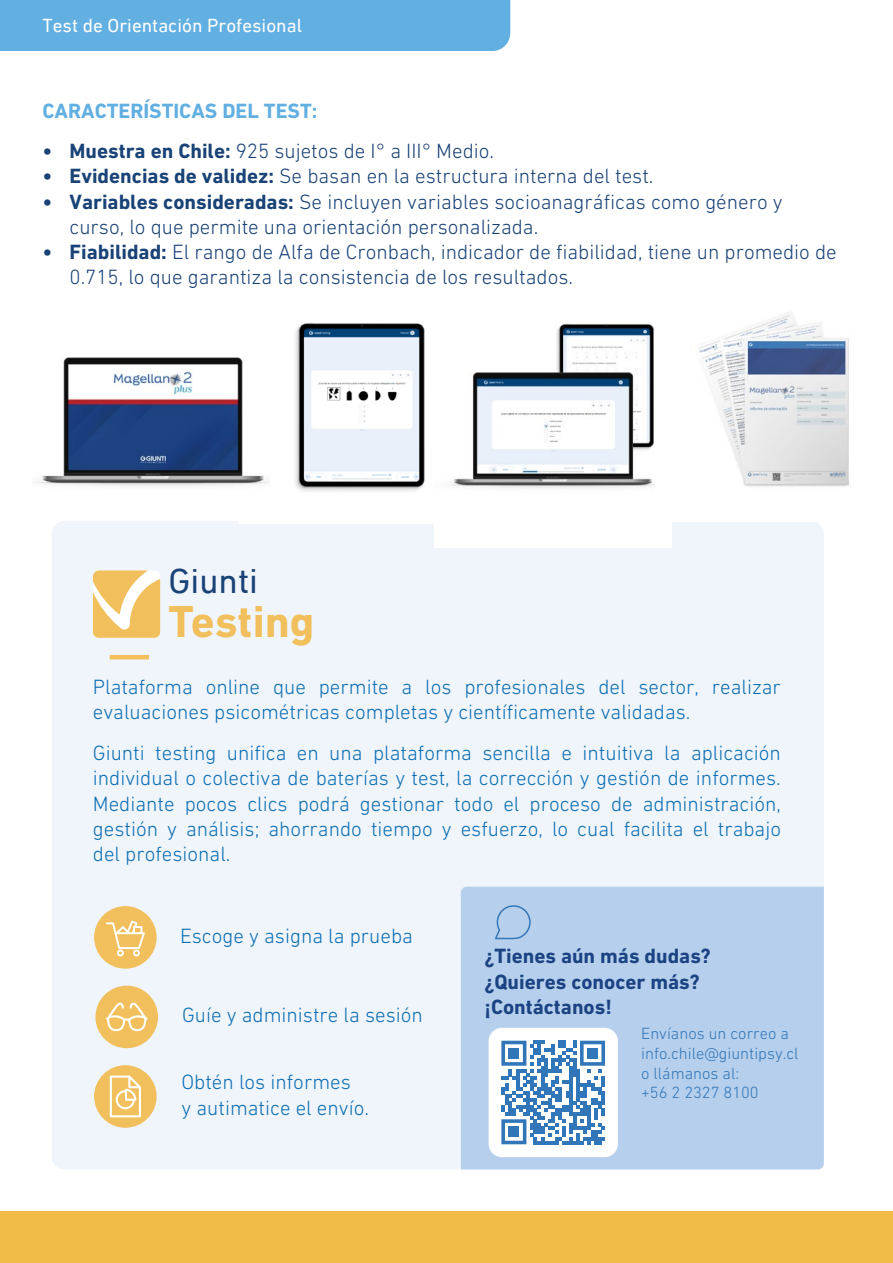
<style>
.page{position:relative;width:893px;height:1263px;background:#fff}
.page>*{position:absolute;margin:0;border:0;box-sizing:border-box;transform-origin:0 0}
.t1{font:700 45.45px "DIN Next LT Pro";color:#f1bf5b}
.t2{font:35.55px "DIN Next LT Pro";color:#194276}
.t3{font:300 21px/25.2px "DIN Next LT Pro";color:#0c6eb3}
.t4{font:300 21px/25.2px "DIN Next LT Pro";color:#194276}
.t5{font:700 21px/25.2px "DIN Next LT Pro";color:#1b4282}
.t6{font:700 21px "DIN Next LT Pro";color:#62afe1}
.t7{font:19.2px "DIN Next LT Pro";color:#fff}
.t8{font:300 16.5px/19.8px "DIN Next LT Pro";color:#3176b8}
.s1{font-weight:700}
</style>
<div class="page">
<div style="left:52px;top:521px;width:772px;height:648px;background:#f0f5fb;border-radius:13px"></div>
<div style="left:461px;top:887px;width:363px;height:282px;background:#b5cfec"></div>
<div style="left:489px;top:1028px;width:129px;height:129px;background:#fff;border-radius:13px"></div>
<svg style="left:501px;top:1041px;width:104px;height:103px"></svg>
<div style="left:509px;top:1126px;width:10px;height:11px;background:#3176b8"></div>
<svg style="left:495px;top:903px;width:36px;height:36px"></svg>
<div style="left:94px;top:906px;width:63px;height:63px;background:#f1bf5b;border-radius:50%"></div>
<svg style="left:106px;top:920px;width:39px;height:36px"></svg>
<div style="left:95px;top:986px;width:63px;height:62px;background:#f1bf5b;border-radius:50%"></div>
<svg style="left:106px;top:1002px;width:42px;height:29px"></svg>
<div style="left:94px;top:1065px;width:63px;height:63px;background:#f1bf5b;border-radius:50%"></div>
<svg style="left:110px;top:1075px;width:31px;height:42px"></svg>
<hr style="left:110px;top:655px;width:39px;height:4px;background:#f1bf5b">
<svg style="left:93px;top:570px;width:67px;height:68px"></svg>
<div style="left:0;top:0;width:510px;height:51px;background:#62afe1"></div>
<div style="left:0;top:1212px;width:893px;height:51px;background:#f0bb47"></div>
<img style="left:239px;top:323px;width:195px;height:200px">
<img style="left:434px;top:323px;width:238px;height:224px">
<img style="left:656px;top:311px;width:194px;height:211px">
<img style="left:35px;top:352px;width:235px;height:138px">
<p class="t7" style="left:43px;top:14px;width:261px">Test de Orientación Profesional</p>
<p class="t6" style="left:43px;top:99px;width:276px">CARACTERÍSTICAS DEL TEST:</p>
<p class="t4" style="left:43px;top:138px;width:453px"><span class="s1">• Muestra en Chile:</span> 925 sujetos de I° a III° Medio.</p>
<p class="t4" style="left:43px;top:163px;width:612px"><span class="s1">• Evidencias de validez:</span> Se basan en la estructura interna del test.</p>
<p class="t4" style="left:70px;top:189px;width:715px;text-indent:-27px"><span class="s1">• Variables consideradas:</span> Se incluyen variables socioanagráficas como género y curso, lo que permite una orientación personalizada.</p>
<p class="t4" style="left:70px;top:239px;width:769px;text-indent:-27px"><span class="s1">• Fiabilidad:</span> El rango de Alfa de Cronbach, indicador de fiabilidad, tiene un promedio de<br>0.715, lo que garantiza la consistencia de los resultados.</p>
<h2 class="t2" style="left:169px;top:561px;width:91px">Giunti</h2>
<h1 class="t1" style="left:169px;top:595px;width:148px">Testing</h1>
<p class="t3" style="left:93px;top:674px;width:689px">Plataforma online que permite a los profesionales del sector, realizar evaluaciones psicométricas completas y científicamente validadas.</p>
<p class="t3" style="left:93px;top:740px;width:690px;text-align:justify">Giunti testing unifica en una plataforma sencilla e intuitiva la aplicación individual o colectiva de baterías y test, la corrección y gestión de informes.<br>Mediante pocos clics podrá gestionar todo el proceso de administración, gestión y análisis; ahorrando tiempo y esfuerzo, lo cual facilita el trabajo del profesional.</p>
<p class="t3" style="left:180px;top:922px;width:234px">Escoge y asigna la prueba</p>
<p class="t3" style="left:182px;top:1002px;width:242px">Guíe y administre la sesión</p>
<p class="t3" style="left:181px;top:1069px;width:189px">Obtén los informes<br>y autimatice el envío.</p>
<p class="t5" style="left:484px;top:944px;width:228px">¿Tienes aún más dudas? ¿Quieres conocer más? ¡Contáctanos!</p>
<p class="t8" style="left:641px;top:1023px;width:159px">Envíanos un correo a info.chile@giuntipsy.cl o llámanos al:<br>+56 2 2327 8100</p>
</div>
